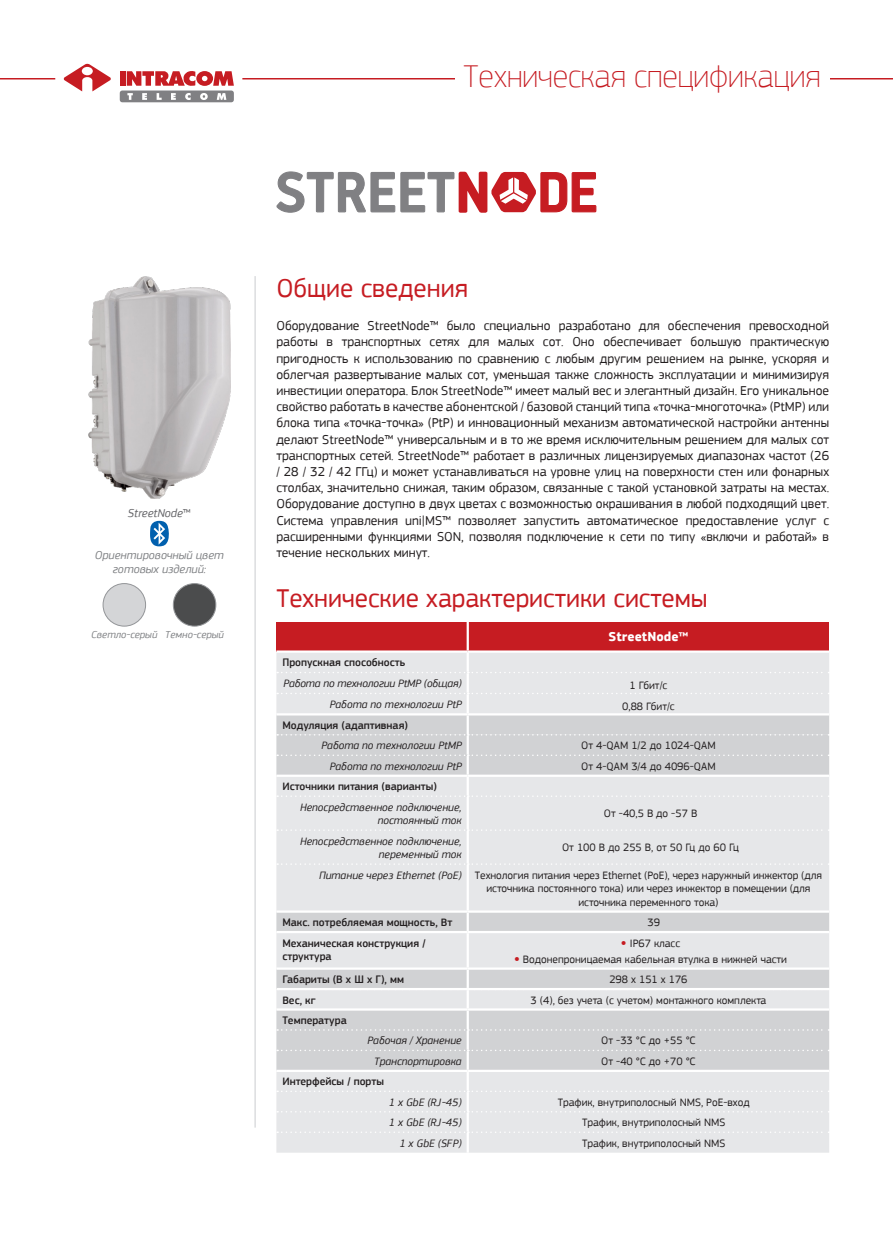
<style>
.page{position:relative;width:893px;height:1234px;background:#fff}
.page>*{position:absolute;margin:0;border:0;box-sizing:border-box;transform-origin:0 0}
.t1{font:100 33px "PF Square Sans Pro";color:#c61c22}
.t2{font:27px "PF Square Sans Pro";color:#c61c22}
.t3{font:13.5px/16.2px "PF Square Sans Pro";color:#231f20;text-align:justify}
.t4{font:700 13.5px "PF Square Sans Pro";color:#fff}
.t5{font:italic 12px/14.4px "PF Square Sans Pro";color:#808285;text-align:center}
.t6{font:italic 12px "PF Square Sans Pro";color:#636366}
.t7{font:11.25px "PF Square Sans Pro";color:#231f20}
.t8{font:italic 11.25px/13.5px "PF Square Sans Pro";color:#231f20;text-align:right}
.t9{font:500 11.25px/13.5px "PF Square Sans Pro";color:#231f20}
.t10{font:italic 10.5px "PF Square Sans Pro";color:#808285}
.s1{font-style:italic}
.s2{font-family:"Meta Normal";color:#c61c22}
</style>
<div class="page">
<svg style="left:277px;top:171px;width:320px;height:42px"></svg>
<hr style="left:254px;top:276px;width:2px;height:851px;background:#dcdddf">
<hr style="left:242px;top:78px;width:651px;height:1px;background:#c61c22">
<hr style="left:0;top:78px;width:55px;height:1px;background:#c61c22">
<div style="left:276px;top:622px;width:192px;height:29px;background:#c61c22"></div>
<div style="left:468px;top:622px;width:361px;height:29px;background:#c61c22"></div>
<div style="left:276px;top:796px;width:553px;height:356px;background:#e6e7e9"></div>
<hr style="left:467px;top:622px;width:2px;height:28px;background:#fff">
<hr style="left:276px;top:650px;width:192px;height:2px;background:#fff">
<hr style="left:468px;top:650px;width:361px;height:2px;background:#fff">
<hr style="left:467px;top:864px;width:2px;height:46px;background:#fff">
<div style="left:276px;top:912px;width:553px;height:18px;background:#d1d2d4"></div>
<hr style="left:467px;top:932px;width:2px;height:35px;background:#fff">
<hr style="left:276px;top:910px;width:192px;height:2px;background:#fff">
<hr style="left:276px;top:930px;width:192px;height:2px;background:#fff">
<hr style="left:276px;top:967px;width:192px;height:2px;background:#fff">
<hr style="left:468px;top:910px;width:361px;height:2px;background:#fff">
<hr style="left:468px;top:930px;width:361px;height:2px;background:#fff">
<hr style="left:468px;top:967px;width:361px;height:2px;background:#fff">
<hr style="left:467px;top:1132px;width:2px;height:20px;background:#fff">
<hr style="left:467px;top:830px;width:2px;height:33px;background:#fff">
<svg style="left:277px;top:863px;width:552px;height:1px"></svg>
<hr style="left:467px;top:796px;width:2px;height:33px;background:#fff">
<svg style="left:276px;top:651px;width:553px;height:145px;background:#dfdfe1"></svg>
<svg style="left:277px;top:829px;width:552px;height:1px"></svg>
<svg style="left:276px;top:969px;width:553px;height:163px;background:#dddee0"></svg>
<svg style="left:64px;top:64px;width:47px;height:27px"></svg>
<svg style="left:120px;top:71px;width:114px;height:31px"></svg>
<div style="left:455px;top:39px;width:374px;height:48px;background:#fff"></div>
<img style="left:88px;top:276px;width:143px;height:222px">
<svg style="left:150px;top:520px;width:19px;height:26px"></svg>
<div style="left:173px;top:583px;width:43px;height:43px;background:#4b4c4d;border-radius:50%"></div>
<div style="left:173px;top:583px;width:43px;height:43px;border:1px solid #939598;border-radius:50%"></div>
<div style="left:103px;top:583px;width:43px;height:43px;background:#d4d5d7;border-radius:50%"></div>
<div style="left:103px;top:583px;width:43px;height:43px;border:1px solid #939598;border-radius:50%"></div>
<h1 class="t1" style="left:463px;top:57px;width:359px">Техническая спецификация</h1>
<p class="t6" style="left:128px;top:506px;width:64px">StreetNode™</p>
<p class="t5" style="left:95px;top:547px;width:131px">Ориентировочный цвет готовых изделий:</p>
<p class="t10" style="left:91px;top:628px;width:134px">Светло-серый Темно-серый</p>
<h2 class="t2" style="left:276px;top:272px;width:193px">Общие сведения</h2>
<p class="t3" style="left:276px;top:317px;width:554px">Оборудование StreetNode™ было специально разработано для обеспечения превосходной работы в транспортных сетях для малых сот. Оно обеспечивает большую практическую пригодность к использованию по сравнению с любым другим решением на рынке, ускоряя и облегчая развертывание малых сот, уменьшая также сложность эксплуатации и минимизируя инвестиции оператора. Блок StreetNode™ имеет малый вес и элегантный дизайн. Его уникальное свойство работать в качестве абонентской / базовой станций типа «точка-многоточка» (PtMP) или блока типа «точка-точка» (PtP) и инновационный механизм автоматической настройки антенны делают StreetNode™ универсальным и в то же время исключительным решением для малых сот транспортных сетей. StreetNode™ работает в различных лицензируемых диапазонах частот (26 / 28 / 32 / 42 ГГц) и может устанавливаться на уровне улиц на поверхности стен или фонарных столбах, значительно снижая, таким образом, связанные с такой установкой затраты на местах.<br>Оборудование доступно в двух цветах с возможностью окрашивания в любой подходящий цвет.<br>Система управления uni|MS™ позволяет запустить автоматическое предоставление услуг с расширенными функциями SON, позволяя подключение к сети по типу «включи и работай» в течение нескольких минут.</p>
<h2 class="t2" style="left:276px;top:582px;width:433px">Технические характеристики системы</h2>
<p class="t4" style="left:609px;top:628px;width:81px">StreetNode™</p>
<p class="t9" style="left:282px;top:656px;width:124px">Пропускная способность</p>
<p class="t8" style="left:284px;top:676px;width:180px">Работа по технологии PtMP (общая)</p>
<p class="t7" style="left:630px;top:678px;width:39px">1 Гбит/с</p>
<p class="t8" style="left:330px;top:697px;width:133px">Работа по технологии PtP</p>
<p class="t7" style="left:622px;top:699px;width:54px">0,88 Гбит/с</p>
<p class="t9" style="left:282px;top:718px;width:127px">Модуляция (адаптивная)</p>
<p class="t8" style="left:321px;top:738px;width:142px">Работа по технологии PtMP</p>
<p class="t7" style="left:581px;top:738px;width:136px">От 4-QAM 1/2 до 1024-QAM</p>
<p class="t8" style="left:330px;top:759px;width:133px">Работа по технологии PtP</p>
<p class="t7" style="left:581px;top:759px;width:136px">От 4-QAM 3/4 до 4096-QAM</p>
<p class="t9" style="left:282px;top:779px;width:156px">Источники питания (варианты)</p>
<p class="t8" style="left:300px;top:800px;width:163px">Непосредственное подключение, постоянный ток</p>
<p class="t7" style="left:604px;top:807px;width:95px">От -40,5 В до -57 В</p>
<p class="t8" style="left:300px;top:834px;width:163px">Непосредственное подключение, переменный ток</p>
<p class="t7" style="left:562px;top:840px;width:179px">От 100 В до 255 В, от 50 Гц до 60 Гц</p>
<p class="t7" style="left:319px;top:868px;width:504px"><span class="s1">Питание через Ethernet (PoE)</span> Технология питания через Ethernet (PoE), через наружный инжектор (для</p>
<p class="t7" style="left:486px;top:881px;width:325px">источника постоянного тока) или через инжектор в помещении (для</p>
<p class="t7" style="left:578px;top:895px;width:141px">источника переменного тока)</p>
<p class="t9" style="left:282px;top:915px;width:172px">Макс. потребляемая мощность, Вт</p>
<p class="t7" style="left:647px;top:915px;width:14px">39</p>
<p class="t9" style="left:282px;top:936px;width:145px">Механическая конструкция / структура</p>
<p class="t7" style="left:621px;top:936px;width:61px"><span class="s2">•</span> IP67 класс</p>
<p class="t7" style="left:514px;top:952px;width:275px"><span class="s2">•</span> Водонепроницаемая кабельная втулка в нижней части</p>
<p class="t9" style="left:282px;top:972px;width:123px">Габариты (В x Ш x Г), мм</p>
<p class="t7" style="left:609px;top:972px;width:80px">298 x 151 x 176</p>
<p class="t9" style="left:282px;top:993px;width:35px">Вес, кг</p>
<p class="t7" style="left:531px;top:993px;width:237px">3 (4), без учета (с учетом) монтажного комплекта</p>
<p class="t9" style="left:282px;top:1013px;width:66px">Температура</p>
<p class="t8" style="left:368px;top:1033px;width:96px">Рабочая / Хранение</p>
<p class="t7" style="left:601px;top:1033px;width:96px">От -33 °C до +55 °C</p>
<p class="t8" style="left:374px;top:1054px;width:89px">Транспортировка</p>
<p class="t7" style="left:601px;top:1054px;width:96px">От -40 °C до +70 °C</p>
<p class="t9" style="left:282px;top:1074px;width:103px">Интерфейсы / порты</p>
<p class="t8" style="left:389px;top:1095px;width:74px">1 x GbE (RJ-45)</p>
<p class="t7" style="left:558px;top:1095px;width:194px">Трафик, внутриполосный NMS, PoE-вход</p>
<p class="t8" style="left:389px;top:1115px;width:74px">1 x GbE (RJ-45)</p>
<p class="t7" style="left:582px;top:1115px;width:145px">Трафик, внутриполосный NMS</p>
<p class="t8" style="left:399px;top:1136px;width:64px">1 x GbE (SFP)</p>
<p class="t7" style="left:582px;top:1136px;width:145px">Трафик, внутриполосный NMS</p>
</div>
